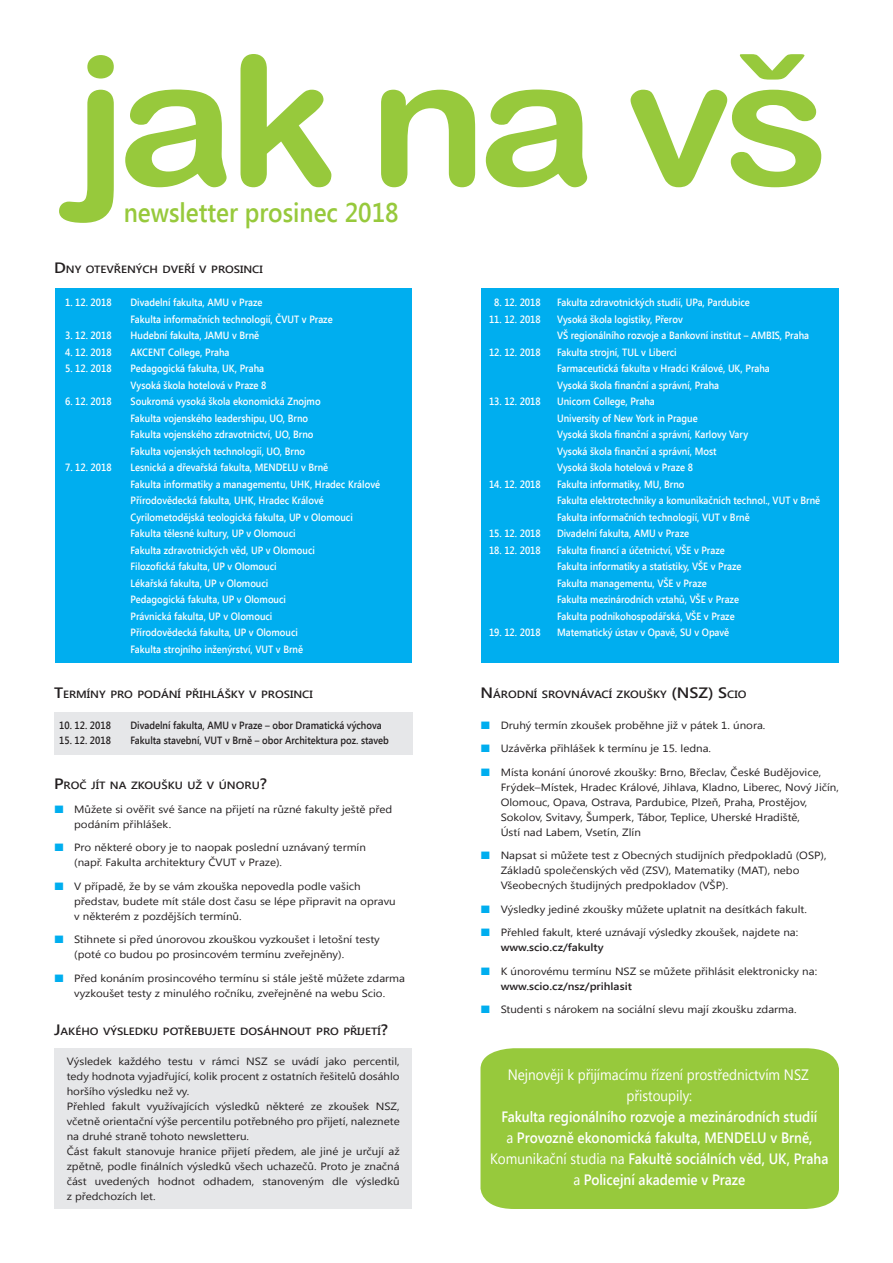
<style>
.page{position:relative;width:893px;height:1263px;background:#fff}
.page>*{position:absolute;margin:0;border:0;box-sizing:border-box;transform-origin:0 0}
.t1{font:180px "Arial Rounded MT Bold";letter-spacing:-.05em;color:#97c93c;scale:1.1 1}
.t2{font:600 27px "Segoe UI";color:#97c93c;scale:.9 1}
.t3{font:600 15px/21px "Segoe UI";color:#fff;text-align:center;scale:.9 1}
.t4{font:10.5px/15px "Segoe UI";color:#231f20;scale:1.1 1}
.t5{font:600 10.5px/16.5px "Segoe UI";color:#fff;scale:.9 1}
.t6{font:600 10.5px "Segoe UI";color:#231f20;scale:1.1 1}
.t7{font:600 10.5px "Segoe UI";color:#231f20;scale:.9 1}
.s1{font-size:15px}
.s2{font-weight:600;color:#00aeef}
.s3{font-weight:600}
.s4{font-weight:400}
</style>
<div class="page">
<div style="left:54px;top:1048px;width:357px;height:161px;background:#e6e7e9"></div>
<div style="left:54px;top:713px;width:358px;height:42px;background:#e6e7e9"></div>
<div style="left:55px;top:288px;width:783px;height:375px;background:#00aeef"></div>
<div style="left:412px;top:287px;width:68px;height:377px;background:#fff"></div>
<div style="left:480px;top:1048px;width:359px;height:161px;background:#97c93c"></div>
<p class="t1" style="left:74px;top:15px;width:689px">jak na vš</p>
<p class="t2" style="left:124px;top:194px;width:307px">newsletter prosinec 2018</p>
<p class="t6" style="left:54px;top:262px;width:191px"><span class="s1">D</span> NY OTEVŘENÝCH DVEŘÍ V PROSINCI</p>
<p class="t5" style="left:65px;top:294px;width:53px">1. 12. 2018</p>
<p class="t5" style="left:131px;top:294px;width:148px">Divadelní fakulta, AMU v Praze</p>
<p class="t5" style="left:131px;top:310px;width:226px">Fakulta informačních technologií, ČVUT v Praze</p>
<p class="t5" style="left:65px;top:327px;width:53px">3. 12. 2018</p>
<p class="t5" style="left:131px;top:327px;width:145px">Hudební fakulta, JAMU v Brně</p>
<p class="t5" style="left:65px;top:343px;width:53px">4. 12. 2018</p>
<p class="t5" style="left:131px;top:343px;width:112px">AKCENT College, Praha</p>
<p class="t5" style="left:65px;top:360px;width:53px">5. 12. 2018</p>
<p class="t5" style="left:131px;top:360px;width:150px">Pedagogická fakulta, UK, Praha</p>
<p class="t5" style="left:131px;top:376px;width:153px">Vysoká škola hotelová v Praze 8</p>
<p class="t5" style="left:65px;top:393px;width:53px">6. 12. 2018</p>
<p class="t5" style="left:131px;top:393px;width:213px">Soukromá vysoká škola ekonomická Znojmo</p>
<p class="t5" style="left:131px;top:409px;width:199px">Fakulta vojenského leadershipu, UO, Brno</p>
<p class="t5" style="left:131px;top:426px;width:205px">Fakulta vojenského zdravotnictví, UO, Brno</p>
<p class="t5" style="left:131px;top:442px;width:196px">Fakulta vojenských technologií, UO, Brno</p>
<p class="t5" style="left:65px;top:459px;width:53px">7. 12. 2018</p>
<p class="t5" style="left:131px;top:459px;width:279px">Lesnická a dřevařská fakulta, MENDELU v Brně<br>Fakulta informatiky a managementu, UHK, Hradec Králové<br>Přírodovědecká fakulta, UHK, Hradec Králové</p>
<p class="t5" style="left:131px;top:508px;width:249px">Cyrilometodějská teologická fakulta, UP v Olomouci</p>
<p class="t5" style="left:131px;top:525px;width:185px">Fakulta tělesné kultury, UP v Olomouci</p>
<p class="t5" style="left:131px;top:541px;width:206px">Fakulta zdravotnických věd, UP v Olomouci</p>
<p class="t5" style="left:131px;top:558px;width:164px">Filozofická fakulta, UP v Olomouci</p>
<p class="t5" style="left:131px;top:574px;width:155px">Lékařská fakulta, UP v Olomouci</p>
<p class="t5" style="left:131px;top:591px;width:174px">Pedagogická fakulta, UP v Olomouci</p>
<p class="t5" style="left:131px;top:607px;width:159px">Právnická fakulta, UP v Olomouci</p>
<p class="t5" style="left:131px;top:624px;width:188px">Přírodovědecká fakulta, UP v Olomouci</p>
<p class="t5" style="left:131px;top:640px;width:193px">Fakulta strojního inženýrství, VUT v Brně</p>
<p class="t5" style="left:494px;top:294px;width:53px">8. 12. 2018</p>
<p class="t5" style="left:557px;top:294px;width:216px">Fakulta zdravotnických studií, UPa, Pardubice</p>
<p class="t5" style="left:489px;top:310px;width:59px">11. 12. 2018</p>
<p class="t5" style="left:557px;top:310px;width:282px">Vysoká škola logistiky, Přerov<br>VŠ regionálního rozvoje a Bankovní institut – AMBIS, Praha</p>
<p class="t5" style="left:489px;top:343px;width:59px">12. 12. 2018</p>
<p class="t5" style="left:557px;top:343px;width:135px">Fakulta strojní, TUL v Liberci</p>
<p class="t5" style="left:557px;top:360px;width:238px">Farmaceutická fakulta v Hradci Králové, UK, Praha</p>
<p class="t5" style="left:557px;top:376px;width:182px">Vysoká škola finanční a správní, Praha</p>
<p class="t5" style="left:489px;top:393px;width:59px">13. 12. 2018</p>
<p class="t5" style="left:557px;top:393px;width:158px">Unicorn College, Praha<br>University of New York in Prague</p>
<p class="t5" style="left:557px;top:426px;width:214px">Vysoká škola finanční a správní, Karlovy Vary</p>
<p class="t5" style="left:557px;top:442px;width:179px">Vysoká škola finanční a správní, Most</p>
<p class="t5" style="left:557px;top:459px;width:153px">Vysoká škola hotelová v Praze 8</p>
<p class="t5" style="left:489px;top:475px;width:59px">14. 12. 2018</p>
<p class="t5" style="left:557px;top:475px;width:143px">Fakulta informatiky, MU, Brno</p>
<p class="t5" style="left:557px;top:492px;width:294px">Fakulta elektrotechniky a komunikačních technol., VUT v Brně</p>
<p class="t5" style="left:557px;top:508px;width:216px">Fakulta informačních technologií, VUT v Brně</p>
<p class="t5" style="left:489px;top:525px;width:59px">15. 12. 2018</p>
<p class="t5" style="left:557px;top:525px;width:148px">Divadelní fakulta, AMU v Praze</p>
<p class="t5" style="left:489px;top:541px;width:59px">18. 12. 2018</p>
<p class="t5" style="left:557px;top:541px;width:188px">Fakulta financí a účetnictví, VŠE v Praze</p>
<p class="t5" style="left:557px;top:558px;width:206px">Fakulta informatiky a statistiky, VŠE v Praze</p>
<p class="t5" style="left:557px;top:574px;width:168px">Fakulta managementu, VŠE v Praze</p>
<p class="t5" style="left:557px;top:591px;width:204px">Fakulta mezinárodních vztahů, VŠE v Praze</p>
<p class="t5" style="left:557px;top:607px;width:199px">Fakulta podnikohospodářská, VŠE v Praze</p>
<p class="t5" style="left:489px;top:624px;width:59px">19. 12. 2018</p>
<p class="t5" style="left:557px;top:624px;width:193px">Matematický ústav v Opavě, SU v Opavě</p>
<p class="t6" style="left:54px;top:687px;width:237px"><span class="s1">T</span>ERMÍNY PRO PODÁNÍ PŘIHLÁŠKY V PROSINCI</p>
<p class="t6" style="left:480px;top:687px;width:189px"><span class="s1">N</span> ÁRODNÍ SROVNÁVACÍ ZKOUŠKY <span class="s1">(NSZ</span></p>
<p class="t6" style="left:708px;top:687px;width:36px"><span class="s1">) S</span>CIO</p>
<p class="t7" style="left:59px;top:718px;width:59px">10. 12. 2018</p>
<p class="t7" style="left:131px;top:718px;width:280px">Divadelní fakulta, AMU v Praze – obor Dramatická výchova</p>
<p class="t7" style="left:59px;top:733px;width:59px">15. 12. 2018</p>
<p class="t7" style="left:131px;top:733px;width:289px">Fakulta stavební, VUT v Brně – obor Architektura poz. staveb</p>
<p class="t6" style="left:54px;top:778px;width:195px"><span class="s1">P</span>ROČ JÍT NA ZKOUŠKU UŽ V ÚNORU<span class="s1">?</span></p>
<p class="t4" style="left:74px;top:801px;width:291px;text-indent:-20px"><span class="s2">■</span> Můžete si ověřit své šance na přijetí na různé fakulty ještě před podáním přihlášek.</p>
<p class="t4" style="left:74px;top:839px;width:267px;text-indent:-20px"><span class="s2">■</span> Pro některé obory je to naopak poslední uznávaný termín (např. Fakulta architektury ČVUT v Praze).</p>
<p class="t4" style="left:74px;top:878px;width:294px;text-indent:-20px"><span class="s2">■</span> V případě, že by se vám zkouška nepovedla podle vašich představ, budete mít stále dost času se lépe připravit na opravu v některém z pozdějších termínů.</p>
<p class="t4" style="left:74px;top:931px;width:279px;text-indent:-20px"><span class="s2">■</span> Stihnete si před únorovou zkouškou vyzkoušet i letošní testy (poté co budou po prosincovém termínu zveřejněny).</p>
<p class="t4" style="left:54px;top:970px;width:321px;text-align:center"><span class="s2">■</span> Před konáním prosincového termínu si stále ještě můžete zdarma vyzkoušet testy z minulého ročníku, zveřejněné na webu Scio.</p>
<p class="t6" style="left:54px;top:1024px;width:305px"><span class="s1">J</span>AKÉHO VÝSLEDKU POTŘEBUJETE DOSÁHNOUT PRO PŘIJETÍ<span class="s1">?</span></p>
<p class="t4" style="left:67px;top:1054px;width:304px;text-align:justify">Výsledek každého testu v rámci NSZ se uvádí jako percentil, tedy hodnota vyjadřující, kolik procent z ostatních řešitelů dosáhlo horšího výsledku než vy.</p>
<p class="t4" style="left:67px;top:1099px;width:304px;text-align:justify">Přehled fakult využívajících výsledků některé ze zkoušek NSZ, včetně orientační výše percentilu potřebného pro přijetí, naleznete na druhé straně tohoto newsletteru.</p>
<p class="t4" style="left:67px;top:1144px;width:304px;text-align:justify">Část fakult stanovuje hranice přijetí předem, ale jiné je určují až zpětně, podle finálních výsledků všech uchazečů. Proto je značná část uvedených hodnot odhadem, stanoveným dle výsledků z předchozích let.</p>
<p class="t4" style="left:480px;top:717px;width:261px"><span class="s2">■</span> Druhý termín zkoušek proběhne již v pátek 1. února.</p>
<p class="t4" style="left:480px;top:740px;width:211px"><span class="s2">■</span> Uzávěrka přihlášek k termínu je 15. ledna.</p>
<p class="t4" style="left:501px;top:764px;width:309px;text-indent:-20px"><span class="s2">■</span> Místa konání únorové zkoušky: Brno, Břeclav, České Budějovice, Frýdek–Místek, Hradec Králové, Jihlava, Kladno, Liberec, Nový Jičín, Olomouc, Opava, Ostrava, Pardubice, Plzeň, Praha, Prostějov, Sokolov, Svitavy, Šumperk, Tábor, Teplice, Uherské Hradiště,<br>Ústí nad Labem, Vsetín, Zlín</p>
<p class="t4" style="left:501px;top:847px;width:298px;text-indent:-20px"><span class="s2">■</span> Napsat si můžete test z Obecných studijních předpokladů (OSP),<br>Základů společenských věd (ZSV), Matematiky (MAT), nebo<br>Všeobecných študijných predpokladov (VŠP).</p>
<p class="t4" style="left:480px;top:901px;width:298px"><span class="s2">■</span> Výsledky jediné zkoušky můžete uplatnit na desítkách fakult.</p>
<p class="t4" style="left:501px;top:925px;width:272px;text-indent:-20px"><span class="s2">■</span> Přehled fakult, které uznávají výsledky zkoušek, najdete na: <span class="s3">www.scio.cz/fakulty</span></p>
<p class="t4" style="left:501px;top:963px;width:289px;text-indent:-20px"><span class="s2">■</span> K únorovému termínu NSZ se můžete přihlásit elektronicky na: <span class="s3">www.scio.cz/nsz/prihlasit</span></p>
<p class="t4" style="left:480px;top:1002px;width:289px"><span class="s2">■</span> Studenti s nárokem na sociální slevu mají zkoušku zdarma.</p>
<p class="t3" style="left:490px;top:1064px;width:377px"><span class="s4">Nejnověji k přijímacímu řízení prostřednictvím NSZ přistoupily:<br></span>Fakulta regionálního rozvoje a mezinárodních studií<br><span class="s4">a</span> Provozně ekonomická fakulta, MENDELU v Brně, <span class="s4">Komunikační studia na</span> Fakultě sociálních věd, UK, Praha <span class="s4">a</span> Policejní akademie v Praze</p>
</div>
